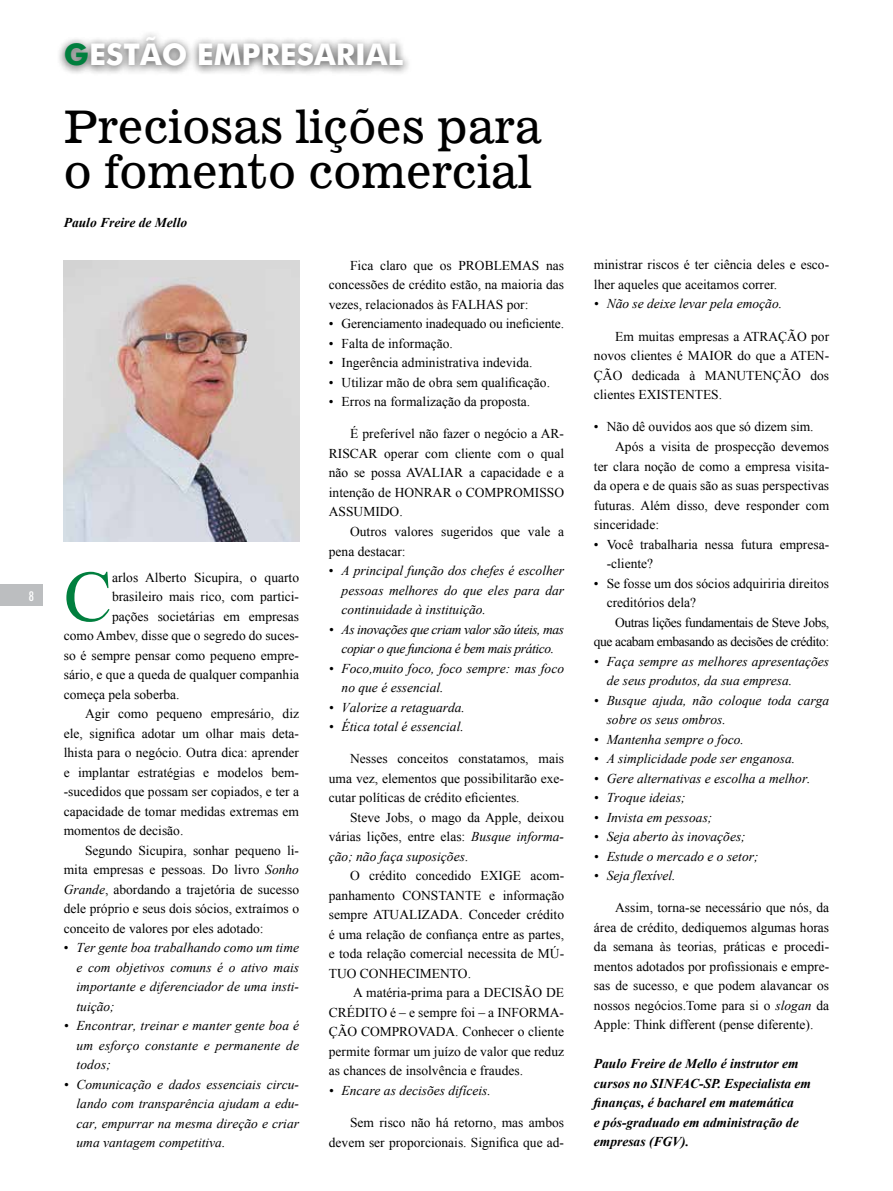
<style>
.page{position:relative;width:893px;height:1191px;background:#fff}
.page>*{position:absolute;margin:0;border:0;box-sizing:border-box;transform-origin:0 0}
.t1{font:72.45px "Times New Roman";color:#007f3e}
.t2{font:45px/45px "News 701 BT Roman A";color:#000}
.t3{font:700 30px "Futura BT";color:#fff}
.t4{font:13.5px/19.5px "Times New Roman";color:#000;text-align:justify}
.t5{font:italic 13.5px/19.5px "Times New Roman";color:#000;text-align:justify}
.t6{font:italic 700 13.5px/19.5px "Times New Roman";color:#000}
.t7{font:13.5px/19.5px "Times New Roman";letter-spacing:-.03em;color:#000;text-align:right}
.t8{font:italic 13.5px/19.5px "Times New Roman";letter-spacing:-.03em;color:#000;text-align:center}
.t9{font:500 condensed 13.5px "Futura BT";color:#fff}
.s1{color:#007f3e}
.s2{font-style:italic}
.s3{font-style:normal}
</style>
<div class="page">
<div style="left:0;top:585px;width:43px;height:21px;background:#bcbec0"></div>
<div style="left:56px;top:30px;width:356px;height:46px;background:#000;opacity:.75"></div>
<img style="left:64px;top:260px;width:235px;height:281px">
<p class="t9" style="left:29px;top:587px;width:7px">8</p>
<h3 class="t3" style="left:64px;top:36px;width:341px"><span class="s1">G</span>ESTÃO EMPRESARIAL</h3>
<h2 class="t2" style="left:64px;top:103px;width:479px">Preciosas lições para o fomento comercial</h2>
<p class="t6" style="left:64px;top:212px;width:125px">Paulo Freire de Mello</p>
<h1 class="t1" style="left:64px;top:548px;width:50px">C</h1>
<p class="t4" style="left:112px;top:567px;width:188px">arlos Alberto Sicupira, o quarto</p>
<p class="t4" style="left:112px;top:587px;width:188px">brasileiro mais rico, com partici-</p>
<p class="t4" style="left:112px;top:606px;width:188px">pações societárias em empresas</p>
<p class="t4" style="left:64px;top:626px;width:237px">como Ambev, disse que o segredo do suces-</p>
<p class="t4" style="left:64px;top:645px;width:237px">so é sempre pensar como pequeno empre-</p>
<p class="t4" style="left:64px;top:665px;width:237px">sário, e que a queda de qualquer companhia</p>
<p class="t4" style="left:64px;top:684px;width:117px">começa pela soberba.</p>
<p class="t4" style="left:85px;top:704px;width:216px">Agir como pequeno empresário, diz</p>
<p class="t4" style="left:64px;top:723px;width:237px">ele, significa adotar um olhar mais deta-</p>
<p class="t4" style="left:64px;top:743px;width:237px">lhista para o negócio. Outra dica: aprender</p>
<p class="t4" style="left:64px;top:762px;width:237px">e implantar estratégias e modelos bem-</p>
<p class="t4" style="left:64px;top:782px;width:237px">-sucedidos que possam ser copiados, e ter a</p>
<p class="t4" style="left:64px;top:801px;width:237px">capacidade de tomar medidas extremas em</p>
<p class="t4" style="left:64px;top:821px;width:121px">momentos de decisão.</p>
<p class="t4" style="left:85px;top:840px;width:216px">Segundo Sicupira, sonhar pequeno li-</p>
<p class="t4" style="left:64px;top:860px;width:237px">mita empresas e pessoas. Do livro <span class="s2">Sonho</span></p>
<p class="t4" style="left:64px;top:879px;width:237px"><span class="s2">Grande</span>, abordando a trajetória de sucesso</p>
<p class="t4" style="left:64px;top:899px;width:237px">dele próprio e seus dois sócios, extraímos o</p>
<p class="t4" style="left:64px;top:918px;width:201px">conceito de valores por eles adotado:</p>
<p class="t5" style="left:77px;top:937px;width:224px;text-indent:-13px"><span class="s3">•</span> Ter gente boa trabalhando como um time e com objetivos comuns é o ativo mais importante e diferenciador de uma insti&shy;tuição;</p>
<p class="t5" style="left:77px;top:1015px;width:224px;text-indent:-13px">• Encontrar, treinar e manter gente boa é um esforço constante e permanente de todos;</p>
<p class="t5" style="left:77px;top:1074px;width:224px;text-indent:-13px">• Comunicação e dados essenciais circu&shy;lando com transparência ajudam a edu&shy;car, empurrar na mesma direção e criar uma vantagem competitiva.</p>
<p class="t4" style="left:329px;top:255px;width:237px;text-indent:21px">Fica claro que os PROBLEMAS nas concessões de crédito estão, na maioria das vezes, relacionados às FALHAS por:</p>
<p class="t4" style="left:329px;top:314px;width:237px">• Gerenciamento inadequado ou ineficiente.</p>
<p class="t4" style="left:329px;top:333px;width:126px">• Falta de informação.</p>
<p class="t4" style="left:329px;top:353px;width:205px">• Ingerência administrativa indevida.</p>
<p class="t4" style="left:329px;top:372px;width:223px">• Utilizar mão de obra sem qualificação.</p>
<p class="t4" style="left:329px;top:392px;width:203px">• Erros na formalização da proposta.</p>
<p class="t4" style="left:329px;top:424px;width:237px;text-indent:21px">É preferível não fazer o negócio a AR-RISCAR operar com cliente com o qual não se possa AVALIAR a capacidade e a intenção de HONRAR o COMPROMISSO ASSUMIDO.</p>
<p class="t4" style="left:329px;top:521px;width:237px;text-indent:21px">Outros valores sugeridos que vale a pena destacar:</p>
<p class="t5" style="left:342px;top:560px;width:224px;text-indent:-13px"><span class="s3">•</span> A principal função dos chefes é escolher pessoas melhores do que eles para dar continuidade à instituição.</p>
<p class="t8" style="left:329px;top:619px;width:237px">• As inovações que criam valor são úteis, mas copiar o que funciona é bem mais prático.</p>
<p class="t5" style="left:342px;top:658px;width:224px;text-indent:-13px">• Foco,muito foco, foco sempre: mas foco no que é essencial.</p>
<p class="t5" style="left:329px;top:697px;width:138px">• Valorize a retaguarda.</p>
<p class="t5" style="left:329px;top:716px;width:136px">• Ética total é essencial.</p>
<p class="t4" style="left:329px;top:749px;width:237px;text-indent:21px">Nesses conceitos constatamos, mais uma vez, elementos que possibilitarão exe&shy;cutar políticas de crédito eficientes.</p>
<p class="t4" style="left:329px;top:807px;width:237px;text-indent:21px">Steve Jobs, o mago da Apple, deixou várias lições, entre elas: <span class="s2">Busque informa&shy;ção; não faça suposições</span>.</p>
<p class="t4" style="left:329px;top:865px;width:237px;text-indent:21px">O crédito concedido EXIGE acom&shy;panhamento CONSTANTE e informação sempre ATUALIZADA. Conceder crédito é uma relação de confiança entre as partes, e toda relação comercial necessita de MÚ-TUO CONHECIMENTO.</p>
<p class="t4" style="left:329px;top:982px;width:237px;text-indent:24px">A matéria-prima para a DECISÃO DE CRÉDITO é – e sempre foi – a INFORMA-ÇÃO COMPROVADA. Conhecer o cliente permite formar um juízo de valor que reduz as chances de insolvência e fraudes.</p>
<p class="t5" style="left:329px;top:1080px;width:163px">• Encare as decisões difíceis.</p>
<p class="t4" style="left:329px;top:1112px;width:237px;text-align:right">Sem risco não há retorno, mas ambos devem ser proporcionais. Significa que ad-</p>
<p class="t4" style="left:594px;top:255px;width:237px">ministrar riscos é ter ciência deles e esco&shy;lher aqueles que aceitamos correr.</p>
<p class="t5" style="left:594px;top:294px;width:190px">• Não se deixe levar pela emoção.</p>
<p class="t4" style="left:594px;top:326px;width:237px;text-indent:21px">Em muitas empresas a ATRAÇÃO por novos clientes é MAIOR do que a ATEN-ÇÃO dedicada à MANUTENÇÃO dos clientes EXISTENTES.</p>
<p class="t4" style="left:594px;top:417px;width:221px">• Não dê ouvidos aos que só dizem sim.</p>
<p class="t4" style="left:615px;top:436px;width:216px">Após a visita de prospecção devemos</p>
<p class="t4" style="left:594px;top:456px;width:237px">ter clara noção de como a empresa visita-</p>
<p class="t4" style="left:594px;top:475px;width:237px">da opera e de quais são as suas perspectivas</p>
<p class="t4" style="left:594px;top:495px;width:237px">futuras. Além disso, deve responder com</p>
<p class="t4" style="left:594px;top:514px;width:67px">sinceridade:</p>
<p class="t4" style="left:607px;top:534px;width:224px;text-indent:-13px">• Você trabalharia nessa futura empresa--cliente?</p>
<p class="t4" style="left:607px;top:573px;width:224px;text-indent:-13px">• Se fosse um dos sócios adquiriria direitos creditórios dela?</p>
<p class="t7" style="left:594px;top:612px;width:237px">Outras lições fundamentais de Steve Jobs, que acabam embasando as decisões de crédito:</p>
<p class="t5" style="left:607px;top:651px;width:224px;text-indent:-13px">• Faça sempre as melhores apresentações de seus produtos, da sua empresa.</p>
<p class="t5" style="left:607px;top:690px;width:224px;text-indent:-13px">• Busque ajuda, não coloque toda carga sobre os seus ombros.</p>
<p class="t5" style="left:594px;top:729px;width:151px">• Mantenha sempre o foco.</p>
<p class="t5" style="left:594px;top:748px;width:203px">• A simplicidade pode ser enganosa.</p>
<p class="t5" style="left:594px;top:768px;width:218px">• Gere alternativas e escolha a melhor.</p>
<p class="t5" style="left:594px;top:787px;width:93px">• Troque ideias;</p>
<p class="t5" style="left:594px;top:807px;width:120px">• Invista em pessoas;</p>
<p class="t5" style="left:594px;top:826px;width:153px">• Seja aberto às inovações;</p>
<p class="t5" style="left:594px;top:846px;width:166px">• Estude o mercado e o setor;</p>
<p class="t5" style="left:594px;top:865px;width:83px">• Seja flexível.</p>
<p class="t4" style="left:594px;top:897px;width:237px;text-indent:21px">Assim, torna-se necessário que nós, da área de crédito, dediquemos algumas horas da semana às teorias, práticas e procedi&shy;mentos adotados por profissionais e empre&shy;sas de sucesso, e que podem alavancar os nossos negócios.Tome para si o <span class="s2">slogan</span> da Apple: Think different (pense diferente).</p>
<p class="t6" style="left:594px;top:1053px;width:219px">Paulo Freire de Mello é instrutor em cursos no SINFAC-SP. Especialista em finanças, é bacharel em matemática<br>e pós-graduado em administração de empresas (FGV).</p>
</div>
